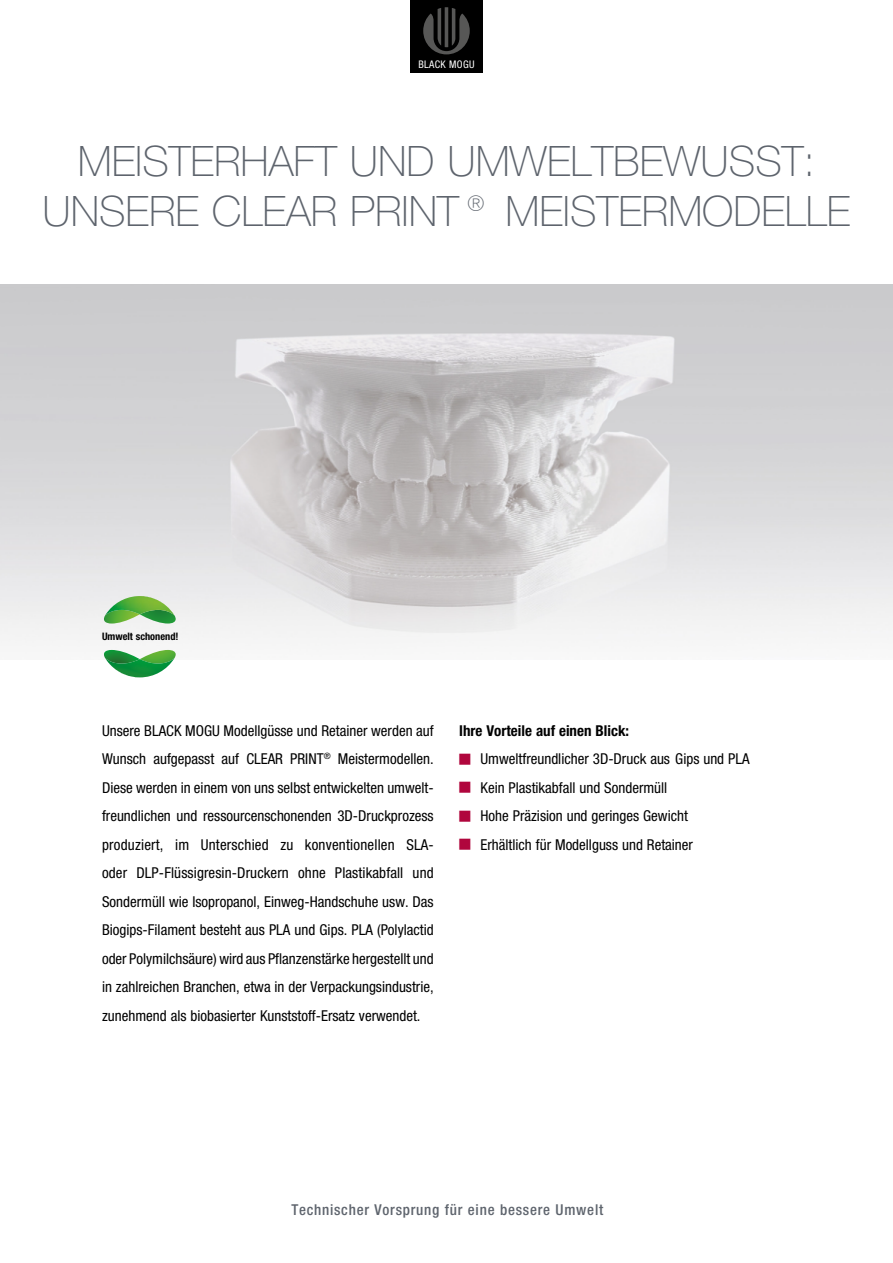
<style>
.page{position:relative;width:893px;height:1263px;background:#fff}
.page>*{position:absolute;margin:0;border:0;box-sizing:border-box;transform-origin:0 0}
.t1{font:100 42px/50.4px "Helvetica Neue CE";color:#5e646d;text-align:center}
.t2{font:condensed 15px/28.5px "Helvetica Neue";color:#000;text-align:justify}
.t3{font:500 condensed 15px "Helvetica Neue";letter-spacing:.05em;color:#5e646d}
.t4{font:700 condensed 15px "Helvetica Neue";color:#000}
.t5{font:condensed 10.5px "Helvetica Neue";letter-spacing:.03em;color:#fff}
.t6{font:700 condensed 10.35px "Helvetica Neue";color:#000}
</style>
<div class="page">
<div style="left:410px;top:0;width:73px;height:72px;background:#000"></div>
<svg style="left:423px;top:7px;width:47px;height:47px"></svg>
<img style="left:0;top:285px;width:893px;height:374px">
<svg style="left:102px;top:650px;width:71px;height:9px"></svg>
<svg style="left:106px;top:596px;width:70px;height:27px;background:#7fbd70"></svg>
<img style="left:105px;top:658px;width:69px;height:19px">
<p class="t5" style="left:418px;top:58px;width:57px">BLACK MOGU</p>
<h1 class="t1" style="left:42px;top:136px;width:809px">MEISTERHAFT UND UMWELTBEWUSST:<br>UNSERE CLEAR PRINT® MEISTERMODELLE</h1>
<p class="t6" style="left:102px;top:630px;width:78px">Umwelt schonend!</p>
<p class="t2" style="left:102px;top:716px;width:333px">Unsere BLACK MOGU Modellgüsse und Retainer werden auf Wunsch aufgepasst auf CLEAR PRINT<sup>®</sup> Meistermodellen.<br>Diese werden in einem von uns selbst entwickelten umwelt&shy;freundlichen und ressourcenschonenden 3D-Druckprozess produziert, im Unterschied zu konventionellen SLA&shy;oder DLP-Flüssigresin-Druckern ohne Plastikabfall und Sondermüll wie Isopropanol, Einweg-Handschuhe usw. Das Biogips-Filament besteht aus PLA und Gips. PLA (Polylactid oder Polymilchsäure) wird aus Pflanzenstärke hergestellt und in zahlreichen Branchen, etwa in der Verpackungsindustrie, zunehmend als biobasierter Kunststoff-Ersatz verwendet.</p>
<p class="t4" style="left:459px;top:721px;width:171px">Ihre Vorteile auf einen Blick:</p>
<p class="t2" style="left:480px;top:744px;width:271px;text-align:left">Umweltfreundlicher 3D-Druck aus Gips und PLA Kein Plastikabfall und Sondermüll<br>Hohe Präzision und geringes Gewicht<br>Erhältlich für Modellguss und Retainer</p>
<p class="t3" style="left:291px;top:1201px;width:313px">Technischer Vorsprung für eine bessere Umwelt</p>
</div>
